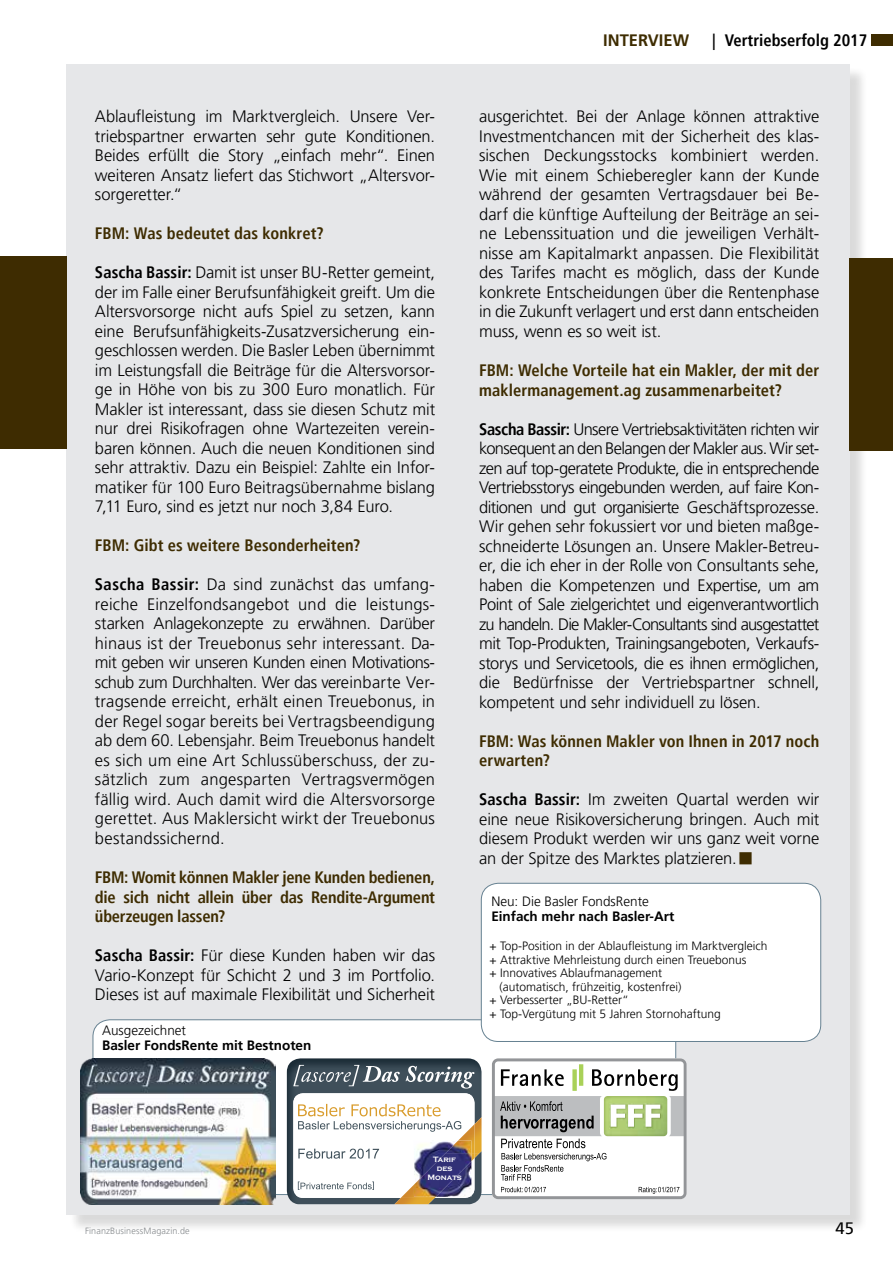
<style>
.page{position:relative;width:893px;height:1263px;background:#fff}
.page>*{position:absolute;margin:0;border:0;box-sizing:border-box;transform-origin:0 0}
.t1{font:21px "Wingdings";color:#3e2c01}
.t2{font:300 16.5px/19.5px "Frutiger LT Pro";letter-spacing:-.005em;color:#000;text-align:justify}
.t3{font:700 condensed 16.5px/19.5px "Frutiger LT Pro";letter-spacing:.005em;color:#3e2c01}
.t4{font:700 condensed 16.5px "Frutiger LT Pro";color:#000}
.t5{font:700 16.5px "Frutiger LT Pro";color:#3e2c01}
.t6{font:16.5px "Frutiger";color:#000}
.t7{font:700 13.5px "Frutiger LT Pro";color:#000}
.t8{font:300 13.5px "Frutiger LT Pro";color:#000}
.t9{font:300 12px "Frutiger LT Pro";color:#000}
.t10{font:300 9px "Frutiger LT Pro";letter-spacing:.015em;color:#878b8e}
.t11{font:700 7.95px/9.1px "Copperplate Gothic";color:#fff;text-align:center}
.s1{font-weight:700;font-stretch:condensed}
.s2{font-family:"Frutiger";font-weight:400;font-stretch:normal}
</style>
<div class="page">
<div style="left:872px;top:34px;width:21px;height:12px;background:#3e2c01"></div>
<div style="left:69px;top:66px;width:799px;height:1167px;background:#000;opacity:.75"></div>
<div style="left:67px;top:64px;width:783px;height:1150px;background:#e6e7e9"></div>
<div style="left:850px;top:258px;width:43px;height:193px;background:#3e2c01"></div>
<div style="left:0;top:256px;width:67px;height:193px;background:#3e2c01"></div>
<div style="left:93px;top:1020px;width:583px;height:174px;background:#fff;border-radius:17px"></div>
<img style="left:80px;top:1058px;width:195px;height:146px">
<img style="left:287px;top:1058px;width:194px;height:146px">
<div style="left:293px;top:1093px;width:181px;height:105px;background:#fff;border-radius:10px"></div>
<svg style="left:293px;top:1065px;width:181px;height:23px;background:#616e77"></svg>
<img style="left:481px;top:1117px;width:1px;height:34px">
<img style="left:474px;top:1117px;width:7px;height:41px">
<img style="left:459px;top:1125px;width:15px;height:28px">
<img style="left:394px;top:1153px;width:85px;height:51px">
<img style="left:401px;top:1153px;width:73px;height:45px">
<img style="left:417px;top:1142px;width:19px;height:11px">
<img style="left:436px;top:1140px;width:35px;height:13px">
<img style="left:414px;top:1153px;width:57px;height:44px">
<svg style="left:298px;top:1181px;width:76px;height:9px"></svg>
<svg style="left:298px;top:1104px;width:163px;height:28px"></svg>
<svg style="left:298px;top:1148px;width:81px;height:11px"></svg>
<svg style="left:492px;top:1058px;width:195px;height:141px"></svg>
<div style="left:481px;top:883px;width:340px;height:158px;background:#fff;border-radius:17px"></div>
<div style="left:481px;top:883px;width:340px;height:159px;border:1px solid #678292;border-radius:17px"></div>
<p class="t2" style="left:95px;top:107px;width:342px">Ablaufleistung im Marktvergleich. Unsere Ver&shy;triebspartner erwarten sehr gute Konditionen.<br>Beides erfüllt die Story „einfach mehr“. Einen weiteren Ansatz liefert das Stichwort „Altersvor&shy;sorgeretter.“</p>
<p class="t3" style="left:95px;top:224px;width:230px">FBM: Was bedeutet das konkret?</p>
<p class="t2" style="left:95px;top:263px;width:342px"><span class="s1">Sascha Bassir:</span> Damit ist unser BU-Retter gemeint, der im Falle einer Berufsunfähigkeit greift. Um die Altersvorsorge nicht aufs Spiel zu setzen, kann eine Berufsunfähigkeits-Zusatzversicherung ein&shy;geschlossen werden. Die Basler Leben übernimmt im Leistungsfall die Beiträge für die Altersvorsor&shy;ge in Höhe von bis zu 300 Euro monatlich. Für Makler ist interessant, dass sie diesen Schutz mit nur drei Risikofragen ohne Wartezeiten verein&shy;baren können. Auch die neuen Konditionen sind sehr attraktiv. Dazu ein Beispiel: Zahlte ein Infor&shy;matiker für 100 Euro Beitragsübernahme bislang 7,11 Euro, sind es jetzt nur noch 3,84 Euro.</p>
<p class="t3" style="left:95px;top:536px;width:267px">FBM: Gibt es weitere Besonderheiten?</p>
<p class="t2" style="left:95px;top:575px;width:342px"><span class="s1">Sascha Bassir:</span> Da sind zunächst das umfang&shy;reiche Einzelfondsangebot und die leistungs&shy;starken Anlagekonzepte zu erwähnen. Darüber hinaus ist der Treuebonus sehr interessant. Da&shy;mit geben wir unseren Kunden einen Motivations&shy;schub zum Durchhalten. Wer das vereinbarte Ver&shy;tragsende erreicht, erhält einen Treuebonus, in der Regel sogar bereits bei Vertragsbeendigung ab dem 60. Lebensjahr. Beim Treuebonus handelt es sich um eine Art Schlussüberschuss, der zu&shy;sätzlich zum angesparten Vertragsvermögen fällig wird. Auch damit wird die Altersvorsorge gerettet. Aus Maklersicht wirkt der Treuebonus bestandssichernd.</p>
<p class="t3" style="left:95px;top:867px;width:342px;text-align:justify">FBM: Womit können Makler jene Kunden bedienen, die sich nicht allein über das Rendite-Argument überzeugen lassen?</p>
<p class="t2" style="left:95px;top:946px;width:342px"><span class="s1">Sascha Bassir:</span> Für diese Kunden haben wir das Vario-Konzept für Schicht 2 und 3 im Portfolio.<br>Dieses ist auf maximale Flexibilität und Sicherheit</p>
<p class="t8" style="left:102px;top:1023px;width:86px">Ausgezeichnet</p>
<p class="t7" style="left:102px;top:1038px;width:211px">Basler FondsRente mit Bestnoten</p>
<p class="t5" style="left:603px;top:30px;width:87px">INTERVIEW</p>
<p class="t4" style="left:712px;top:30px;width:157px"><span class="s2">|</span> Vertriebserfolg 2017</p>
<p class="t2" style="left:479px;top:107px;width:342px">ausgerichtet. Bei der Anlage können attraktive Investmentchancen mit der Sicherheit des klas&shy;sischen Deckungsstocks kombiniert werden.<br>Wie mit einem Schieberegler kann der Kunde während der gesamten Vertragsdauer bei Be&shy;darf die künftige Aufteilung der Beiträge an sei&shy;ne Lebenssituation und die jeweiligen Verhält&shy;nisse am Kapitalmarkt anpassen. Die Flexibilität des Tarifes macht es möglich, dass der Kunde konkrete Entscheidungen über die Rentenphase in die Zukunft verlagert und erst dann entscheiden muss, wenn es so weit ist.</p>
<p class="t3" style="left:479px;top:361px;width:342px">FBM: Welche Vorteile hat ein Makler, der mit der maklermanagement.ag zusammenarbeitet?</p>
<p class="t2" style="left:479px;top:419px;width:342px"><span class="s1">Sascha Bassir:</span> Unsere Vertriebsaktivitäten richten wir konsequent an den Belangen der Makler aus. Wir set&shy;zen auf top-geratete Produkte, die in entsprechende Vertriebsstorys eingebunden werden, auf faire Kon&shy;ditionen und gut organisierte Geschäftsprozesse.<br>Wir gehen sehr fokussiert vor und bieten maßge&shy;schneiderte Lösungen an. Unsere Makler-Betreu&shy;er, die ich eher in der Rolle von Consultants sehe, haben die Kompetenzen und Expertise, um am Point of Sale zielgerichtet und eigenverantwortlich zu handeln. Die Makler-Consultants sind ausgestattet mit Top-Produkten, Trainingsangeboten, Verkaufs&shy;storys und Servicetools, die es ihnen ermöglichen, die Bedürfnisse der Vertriebspartner schnell, kompetent und sehr individuell zu lösen.</p>
<p class="t3" style="left:479px;top:731px;width:342px">FBM: Was können Makler von Ihnen in 2017 noch erwarten?</p>
<p class="t2" style="left:479px;top:790px;width:342px"><span class="s1">Sascha Bassir:</span> Im zweiten Quartal werden wir eine neue Risikoversicherung bringen. Auch mit diesem Produkt werden wir uns ganz weit vorne an der Spitze des Marktes platzieren.</p>
<p class="t1" style="left:738px;top:847px;width:17px">■</p>
<p class="t8" style="left:491px;top:893px;width:159px">Neu: Die Basler FondsRente</p>
<p class="t7" style="left:491px;top:908px;width:185px">Einfach mehr nach Basler-Art</p>
<p class="t9" style="left:490px;top:939px;width:279px">+ Top-Position in der Ablaufleistung im Marktvergleich</p>
<p class="t9" style="left:490px;top:953px;width:259px">+ Attraktive Mehrleistung durch einen Treuebonus</p>
<p class="t9" style="left:490px;top:966px;width:174px">+ Innovatives Ablaufmanagement</p>
<p class="t9" style="left:500px;top:980px;width:183px">(automatisch, frühzeitig, kostenfrei)</p>
<p class="t9" style="left:490px;top:993px;width:141px">+ Verbesserter „BU-Retter“</p>
<p class="t9" style="left:490px;top:1007px;width:233px">+ Top-Vergütung mit 5 Jahren Stornohaftung</p>
<p class="t11" style="left:427px;top:1155px;width:36px">Tarif des<br>Monats</p>
<p class="t10" style="left:85px;top:1225px;width:106px">FinanzBusinessMagazin.de</p>
<p class="t6" style="left:836px;top:1218px;width:20px">45</p>
</div>
